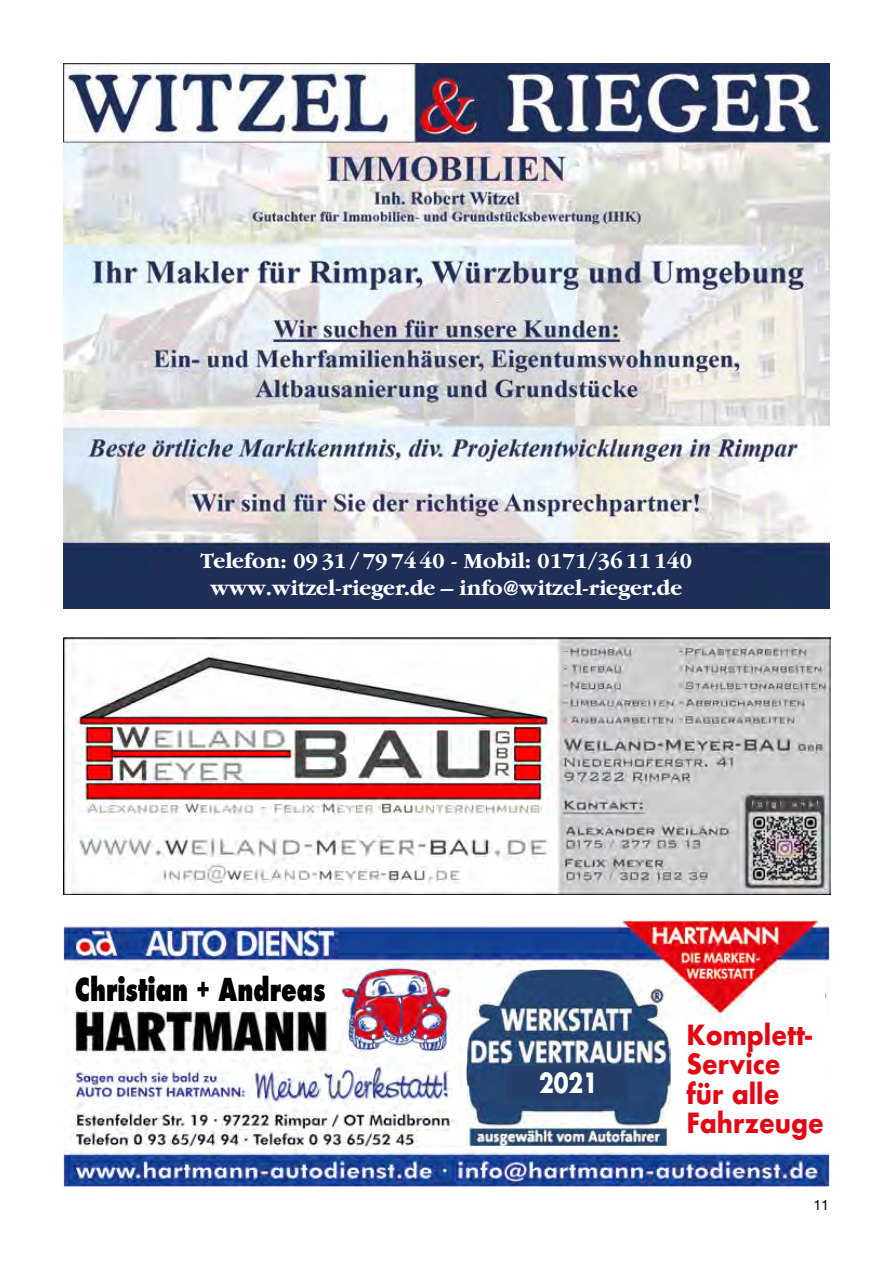
<style>
.page{position:relative;width:893px;height:1263px;background:#fff}
.page>*{position:absolute;margin:0;border:0;box-sizing:border-box;transform-origin:0 0}
.t1{font:800 34.65px "Futura PT";color:#000;scale:.74 1}
.t2{font:700 27px/29.4px "Futura";color:#e30613;scale:.9 1}
.t3{font:700 27px "Futura";color:#fff;scale:.8 1}
.t4{font:700 22.5px/27px "Garamond";color:#fff;text-align:center}
.t5{font:14.25px "Helvetica Neue";color:#000}
.s1{color:#e30915}
</style>
<div class="page">
<img style="left:64px;top:918px;width:765px;height:268px">
<div style="left:69px;top:972px;width:266px;height:36px;background:#fff"></div>
<svg style="left:463px;top:967px;width:202px;height:182px"></svg>
<div style="left:652px;top:1059px;width:172px;height:90px;background:#fff"></div>
<div style="left:659px;top:1002px;width:25px;height:59px;background:#fff"></div>
<div style="left:733px;top:1007px;width:92px;height:57px;background:#fff"></div>
<div style="left:766px;top:975px;width:59px;height:35px;background:#fff"></div>
<div style="left:747px;top:998px;width:43px;height:22px;background:#fff"></div>
<img style="left:467px;top:970px;width:204px;height:176px">
<div style="left:505px;top:1065px;width:124px;height:36px;background:#253e69"></div>
<img style="left:64px;top:637px;width:767px;height:257px">
<img style="left:64px;top:64px;width:765px;height:544px">
<div style="left:193px;top:549px;width:533px;height:59px;background:#1f2f58"></div>
<div style="left:149px;top:552px;width:595px;height:56px;background:#1f2f58"></div>
<p class="t4" style="left:201px;top:547px;width:493px">Telefon: 0931/797440 - Mobil: 0171/36 11140 www.witzel-rieger.de – info@witzel-rieger.de</p>
<h1 class="t1" style="left:75px;top:967px;width:340px">Christian + Andreas</h1>
<p class="t3" style="left:539px;top:1063px;width:75px">2021</p>
<p class="t2" style="left:686px;top:1020px;width:154px">Komplett-<br>Se<span class="s1">r</span>vice für alle<br><span class="s1">Fah</span>rzeuge</p>
<p class="t5" style="left:813px;top:1194px;width:17px">11</p>
</div>
